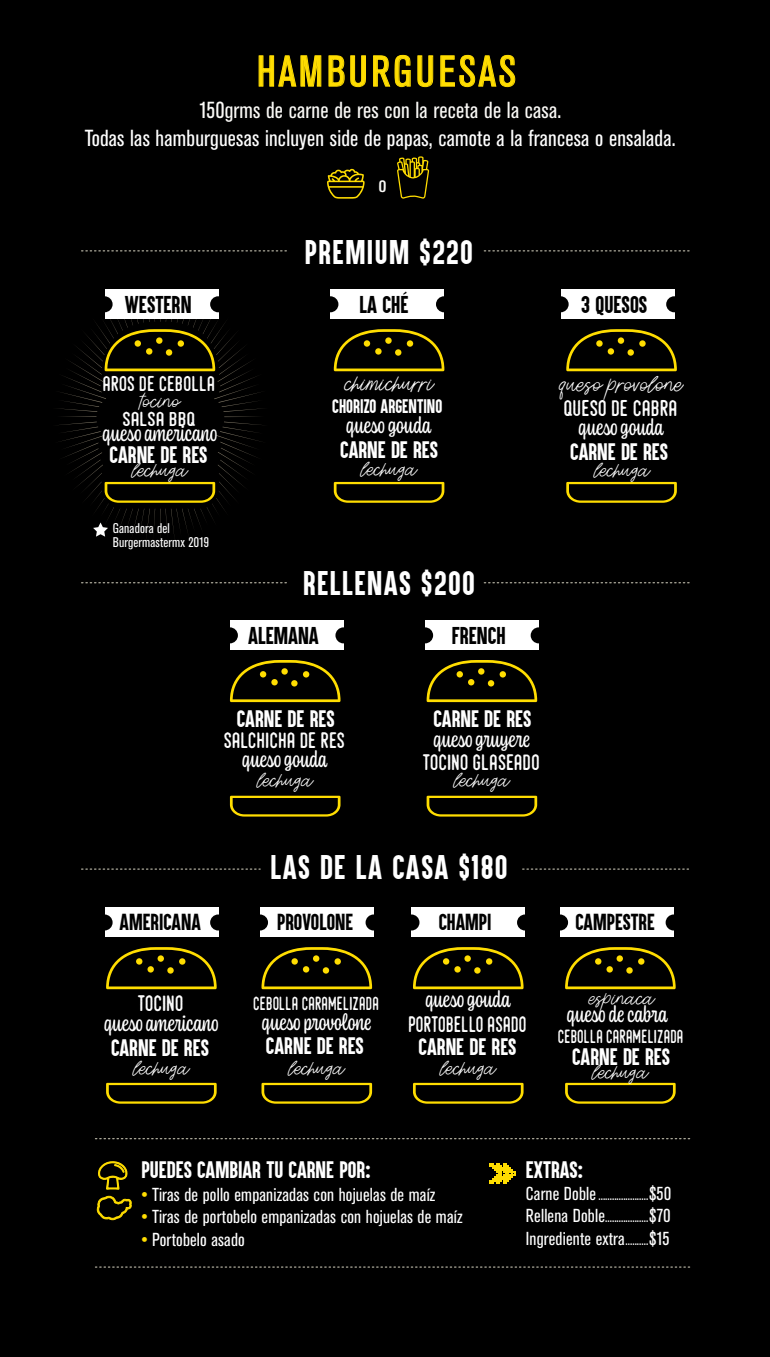
<style>
.page{position:relative;width:770px;height:1357px;background:#fff}
.page>*{position:absolute;margin:0;border:0;box-sizing:border-box;transform-origin:0 0}
.t1{font:condensed 42.88px "Akzidenz Grotesk BE";letter-spacing:.07em;color:#fd0}
.t2{font:28.18px "Aku&Kamu";letter-spacing:.05em;color:#fff}
.t3{font:22.93px "Coniferous";color:#fff}
.t4{font:condensed 22.93px "Akzidenz Grotesk BE";letter-spacing:.01em;color:#fff}
.t5{font:condensed 22.93px "Akzidenz Grotesk BE";letter-spacing:.01em;color:#fbfaf7}
.t6{font:22.22px "Hamurz Free Version";color:#fff}
.t7{font:21.88px "Hamurz Free Version";color:#fff}
.t8{font:21.88px "Hamurz Free Version";color:#fff;scale:.9 1}
.t9{font:21px "Hamurz Free Version";color:#fff}
.t10{font:20.12px "Aku&Kamu";color:#000}
.t11{font:19.95px "Hamurz Free Version";color:#fff;scale:1.1 1}
.t12{font:19.78px "Aku&Kamu";color:#fff}
.t13{font:19.43px "Aesthetik Script";color:#fff}
.t14{font:19.07px "Aku&Kamu";color:#000}
.t15{font:18.72px "Hamurz Free Version";color:#fff;scale:.88 1}
.t16{font:condensed 18.55px "Akzidenz Grotesk BE";letter-spacing:.01em;color:#fff}
.t17{font:17.32px "Aesthetik Script";color:#fff}
.t18{font:16.28px "Aku&Kamu";color:#fff}
.t19{font:condensed 14px/14px "Akzidenz Grotesk BE";letter-spacing:.01em;color:#fff}
.t20{font:condensed 13.47px/22.4px "Akzidenz Grotesk BE";color:#fff}
.s1{color:#fd0}
.s2{font-size:18.55px}
.s3{font-size:13.47px}
</style>
<div class="page">
<div style="left:0;top:0;width:770px;height:1356px;background:#000"></div>
<svg style="left:258px;top:55px;width:64px;height:32px"></svg>
<svg style="left:328px;top:55px;width:38px;height:32px"></svg>
<svg style="left:373px;top:54px;width:38px;height:33px"></svg>
<svg style="left:417px;top:55px;width:17px;height:32px"></svg>
<svg style="left:440px;top:54px;width:76px;height:33px"></svg>
<svg style="left:82px;top:250px;width:205px;height:1px"></svg>
<svg style="left:484px;top:250px;width:206px;height:1px"></svg>
<svg style="left:82px;top:582px;width:205px;height:1px"></svg>
<svg style="left:484px;top:582px;width:206px;height:1px"></svg>
<svg style="left:82px;top:868px;width:178px;height:1px"></svg>
<svg style="left:523px;top:868px;width:166px;height:1px"></svg>
<svg style="left:95px;top:1138px;width:595px;height:1px"></svg>
<svg style="left:95px;top:1266px;width:595px;height:1px"></svg>
<svg style="left:230px;top:795px;width:110px;height:21px"></svg>
<svg style="left:230px;top:660px;width:110px;height:42px"></svg>
<div style="left:291px;top:680px;width:7px;height:6px;background:#fd0;border-radius:50%"></div>
<div style="left:230px;top:620px;width:114px;height:29px;background:#fff"></div>
<div style="left:222px;top:627px;width:16px;height:16px;background:#000;border-radius:50%"></div>
<div style="left:335px;top:627px;width:16px;height:16px;background:#000;border-radius:50%"></div>
<svg style="left:427px;top:795px;width:110px;height:21px"></svg>
<svg style="left:427px;top:660px;width:110px;height:42px"></svg>
<div style="left:425px;top:620px;width:114px;height:29px;background:#fff"></div>
<div style="left:417px;top:627px;width:16px;height:16px;background:#000;border-radius:50%"></div>
<div style="left:531px;top:627px;width:16px;height:16px;background:#000;border-radius:50%"></div>
<svg style="left:106px;top:1082px;width:111px;height:21px"></svg>
<svg style="left:106px;top:947px;width:111px;height:42px"></svg>
<div style="left:167px;top:967px;width:7px;height:6px;background:#fd0;border-radius:50%"></div>
<div style="left:105px;top:907px;width:113px;height:29px;background:#fff"></div>
<div style="left:97px;top:914px;width:16px;height:16px;background:#000;border-radius:50%"></div>
<div style="left:210px;top:914px;width:16px;height:16px;background:#000;border-radius:50%"></div>
<svg style="left:261px;top:1082px;width:111px;height:21px"></svg>
<svg style="left:261px;top:947px;width:111px;height:42px"></svg>
<div style="left:260px;top:907px;width:114px;height:29px;background:#fff"></div>
<div style="left:252px;top:914px;width:16px;height:16px;background:#000;border-radius:50%"></div>
<div style="left:365px;top:914px;width:16px;height:16px;background:#000;border-radius:50%"></div>
<svg style="left:413px;top:1082px;width:110px;height:21px"></svg>
<svg style="left:413px;top:947px;width:110px;height:42px"></svg>
<div style="left:412px;top:907px;width:113px;height:29px;background:#fff"></div>
<div style="left:403px;top:914px;width:16px;height:16px;background:#000;border-radius:50%"></div>
<div style="left:517px;top:914px;width:16px;height:16px;background:#000;border-radius:50%"></div>
<svg style="left:334px;top:482px;width:110px;height:20px"></svg>
<svg style="left:334px;top:329px;width:110px;height:42px"></svg>
<div style="left:331px;top:289px;width:113px;height:29px;background:#fff"></div>
<div style="left:322px;top:296px;width:16px;height:16px;background:#000;border-radius:50%"></div>
<div style="left:436px;top:296px;width:16px;height:16px;background:#000;border-radius:50%"></div>
<svg style="left:566px;top:482px;width:111px;height:20px"></svg>
<svg style="left:566px;top:329px;width:111px;height:42px"></svg>
<svg style="left:639px;top:340px;width:7px;height:7px"></svg>
<div style="left:627px;top:349px;width:7px;height:6px;background:#fd0;border-radius:50%"></div>
<div style="left:561px;top:289px;width:113px;height:29px;background:#fff"></div>
<div style="left:552px;top:296px;width:17px;height:16px;background:#000;border-radius:50%"></div>
<div style="left:666px;top:296px;width:16px;height:16px;background:#000;border-radius:50%"></div>
<svg style="left:565px;top:1082px;width:110px;height:21px"></svg>
<svg style="left:565px;top:947px;width:110px;height:42px"></svg>
<div style="left:626px;top:967px;width:7px;height:6px;background:#fd0;border-radius:50%"></div>
<div style="left:560px;top:907px;width:114px;height:29px;background:#fff"></div>
<div style="left:552px;top:914px;width:16px;height:16px;background:#000;border-radius:50%"></div>
<div style="left:665px;top:914px;width:16px;height:16px;background:#000;border-radius:50%"></div>
<hr style="left:160px;top:288px;width:1px;height:34px;background:#c2b69c">
<hr style="left:160px;top:508px;width:1px;height:37px;background:#c2b69c">
<svg style="left:490px;top:1163px;width:25px;height:20px"></svg>
<svg style="left:327px;top:168px;width:38px;height:31px"></svg>
<svg style="left:397px;top:156px;width:32px;height:43px"></svg>
<svg style="left:96px;top:1161px;width:36px;height:59px"></svg>
<svg style="left:58px;top:289px;width:205px;height:255px"></svg>
<h1 class="t1" style="left:257px;top:48px;width:260px">HAMBURGUESAS</h1>
<p class="t5" style="left:199px;top:98px;width:364px">150grms de carne de res con la receta de la casa.</p>
<p class="t4" style="left:85px;top:125px;width:592px">Todas las hamburguesas incluyen side de papas, camote a la francesa o ensalada.</p>
<p class="t5" style="left:379px;top:171px;width:10px">o</p>
<p class="t10" style="left:125px;top:291px;width:68px">WESTERN</p>
<p class="t9" style="left:104px;top:372px;width:114px">AROS DE CEBOLLA</p>
<p class="t11" style="left:123px;top:407px;width:68px">SALSA BBQ</p>
<p class="t3" style="left:103px;top:418px;width:115px">queso americano</p>
<p class="t12" style="left:110px;top:441px;width:99px">CARNE DE RES</p>
<p class="t17" style="left:140px;top:389px;width:42px">tocino</p>
<p class="t17" style="left:132px;top:458px;width:57px">lechuga</p>
<p class="t19" style="left:113px;top:521px;width:97px">Ganadora del<br>Burgermastermx 2019</p>
<h2 class="t2" style="left:305px;top:234px;width:169px">PREMIUM $220</h2>
<p class="t10" style="left:360px;top:291px;width:50px">LA CHÉ</p>
<p class="t13" style="left:345px;top:370px;width:90px">chimichurri</p>
<p class="t3" style="left:347px;top:409px;width:86px">queso gouda</p>
<p class="t12" style="left:340px;top:437px;width:99px">CARNE DE RES</p>
<p class="t18" style="left:332px;top:395px;width:111px">CHORIZO ARGENTINO</p>
<p class="t17" style="left:361px;top:457px;width:57px">lechuga</p>
<h2 class="t2" style="left:303px;top:564px;width:173px">RELLENAS $200</h2>
<p class="t10" style="left:248px;top:622px;width:72px">ALEMANA</p>
<p class="t10" style="left:452px;top:622px;width:55px">FRENCH</p>
<p class="t10" style="left:581px;top:291px;width:67px">3 QUESOS</p>
<p class="t13" style="left:559px;top:370px;width:125px">queso provolone</p>
<p class="t6" style="left:564px;top:395px;width:116px">QUESO DE CABRA</p>
<p class="t12" style="left:570px;top:438px;width:99px">CARNE DE RES</p>
<p class="t3" style="left:579px;top:411px;width:86px">queso gouda</p>
<p class="t17" style="left:595px;top:457px;width:57px">lechuga</p>
<p class="t12" style="left:237px;top:706px;width:99px">CARNE DE RES</p>
<p class="t7" style="left:225px;top:728px;width:123px">SALCHICHA DE RES</p>
<p class="t17" style="left:258px;top:768px;width:57px">lechuga</p>
<p class="t3" style="left:243px;top:743px;width:86px">queso gouda</p>
<p class="t12" style="left:433px;top:706px;width:99px">CARNE DE RES</p>
<p class="t7" style="left:423px;top:749px;width:119px">TOCINO GLASEADO</p>
<p class="t17" style="left:454px;top:768px;width:57px">lechuga</p>
<p class="t3" style="left:434px;top:723px;width:97px">queso gruyere</p>
<h2 class="t2" style="left:270px;top:848px;width:238px">LAS DE LA CASA $180</h2>
<p class="t14" style="left:120px;top:909px;width:83px">AMERICANA</p>
<p class="t14" style="left:277px;top:909px;width:78px">PROVOLONE</p>
<p class="t14" style="left:439px;top:909px;width:54px">CHAMPI</p>
<p class="t14" style="left:575px;top:909px;width:81px">CAMPESTRE</p>
<p class="t7" style="left:138px;top:991px;width:48px">TOCINO</p>
<p class="t3" style="left:105px;top:1007px;width:115px">queso americano</p>
<p class="t12" style="left:111px;top:1034px;width:99px">CARNE DE RES</p>
<p class="t17" style="left:134px;top:1055px;width:57px">lechuga</p>
<p class="t15" style="left:254px;top:992px;width:144px">CEBOLLA CARAMELIZADA</p>
<p class="t3" style="left:262px;top:1006px;width:110px">queso provolone</p>
<p class="t12" style="left:266px;top:1032px;width:99px">CARNE DE RES</p>
<p class="t17" style="left:289px;top:1055px;width:57px">lechuga</p>
<p class="t3" style="left:426px;top:983px;width:86px">queso gouda</p>
<p class="t12" style="left:419px;top:1033px;width:99px">CARNE DE RES</p>
<p class="t8" style="left:409px;top:1012px;width:133px">PORTOBELLO ASADO</p>
<p class="t17" style="left:441px;top:1055px;width:57px">lechuga</p>
<p class="t17" style="left:589px;top:985px;width:67px">espinaca</p>
<p class="t3" style="left:567px;top:998px;width:102px">queso de cabra</p>
<p class="t12" style="left:572px;top:1043px;width:99px">CARNE DE RES</p>
<p class="t15" style="left:558px;top:1025px;width:144px">CEBOLLA CARAMELIZADA</p>
<p class="t17" style="left:593px;top:1059px;width:57px">lechuga</p>
<p class="t12" style="left:141px;top:1156px;width:231px">PUEDES CAMBIAR TU CARNE POR:</p>
<p class="t16" style="left:141px;top:1183px;width:295px"><span class="s1">•</span> Tiras de pollo empanizadas con hojuelas de maíz</p>
<p class="t16" style="left:141px;top:1206px;width:323px"><span class="s1">•</span> Tiras de portobelo empanizadas con hojuelas de maíz</p>
<p class="t16" style="left:141px;top:1228px;width:105px"><span class="s1">•</span> Portobelo asado</p>
<p class="t12" style="left:526px;top:1156px;width:58px">EXTRAS:</p>
<p class="t20" style="left:526px;top:1184px;width:147px"><span class="s2">Carne Doble</span> ......................<span class="s2">$50<br>Rellena Doble</span>...................<span class="s2">$70</span></p>
<p class="t16" style="left:526px;top:1227px;width:145px">Ingrediente extra<span class="s3">..........</span>$15</p>
</div>
